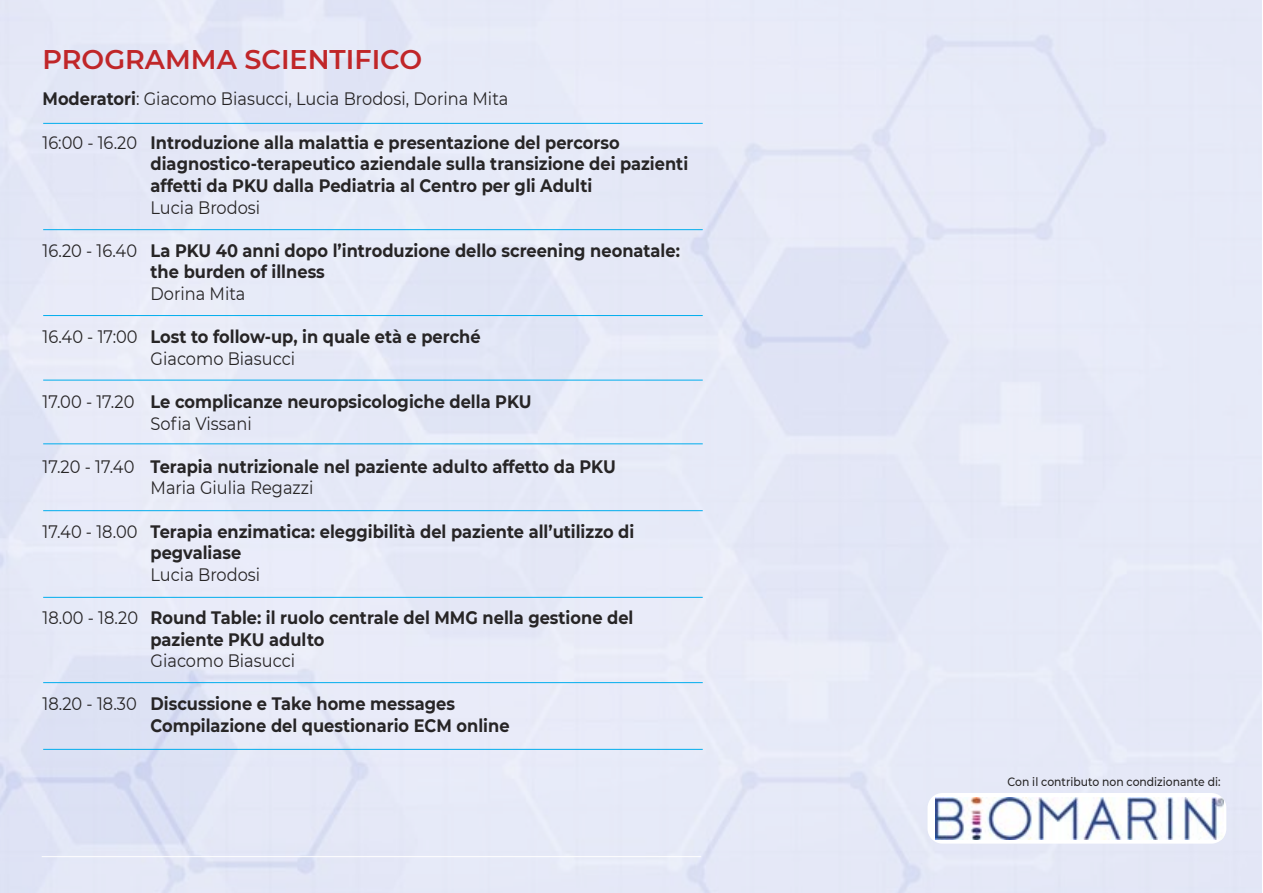
<style>
.page{position:relative;width:1263px;height:893px;background:#fff}
.page>*{position:absolute;margin:0;border:0;box-sizing:border-box;transform-origin:0 0}
.t1{font:600 27px "Montserrat";color:#c02629}
.t2{font:700 18px/21.6px "Montserrat";color:#272526;scale:.9 1}
.t3{font:18px "Montserrat";color:#272526;scale:.9 1}
.t4{font:500 12px "Montserrat";color:#272526;scale:.9 1}
.s1{font-weight:700}
.s2{font-weight:400}
</style>
<div class="page">
<hr style="left:43px;top:123px;width:660px;height:1px;background:#00aded">
<hr style="left:43px;top:229px;width:660px;height:1px;background:#00aded">
<hr style="left:43px;top:315px;width:660px;height:1px;background:#00aded">
<hr style="left:43px;top:380px;width:660px;height:1px;background:#00aded">
<hr style="left:43px;top:443px;width:660px;height:1px;background:#00aded">
<hr style="left:43px;top:510px;width:660px;height:1px;background:#00aded">
<hr style="left:43px;top:597px;width:660px;height:1px;background:#00aded">
<hr style="left:43px;top:682px;width:660px;height:1px;background:#00aded">
<hr style="left:43px;top:749px;width:660px;height:1px;background:#00aded">
<img style="left:935px;top:797px;width:288px;height:42px">
<p class="t1" style="left:43px;top:43px;width:381px">PROGRAMMA SCIENTIFICO</p>
<p class="t3" style="left:43px;top:88px;width:519px"><span class="s1">Moderatori</span>: Giacomo Biasucci, Lucia Brodosi, Dorina Mita</p>
<p class="t2" style="left:43px;top:131px;width:643px"><span class="s2">16:00 - 16.20</span> Introduzione alla malattia e presentazione del percorso</p>
<p class="t2" style="left:151px;top:153px;width:599px">diagnostico-terapeutico aziendale sulla transizione dei pazienti affetti da PKU dalla Pediatria al Centro per gli Adulti</p>
<p class="t3" style="left:151px;top:196px;width:123px">Lucia Brodosi</p>
<p class="t2" style="left:151px;top:239px;width:590px;text-indent:-108px"><span class="s2">16.20 - 16.40</span> La PKU 40 anni dopo l’introduzione dello screening neonatale: the burden of illness</p>
<p class="t3" style="left:151px;top:282px;width:107px">Dorina Mita</p>
<p class="t2" style="left:43px;top:326px;width:488px"><span class="s2">16.40 - 17:00</span> Lost to follow-up, in quale età e perché</p>
<p class="t3" style="left:151px;top:347px;width:162px">Giacomo Biasucci</p>
<p class="t2" style="left:43px;top:391px;width:545px"><span class="s2">17.00 - 17.20</span> Le complicanze neuropsicologiche della PKU</p>
<p class="t3" style="left:151px;top:412px;width:114px">Sofia Vissani</p>
<p class="t2" style="left:43px;top:455px;width:638px"><span class="s2">17.20 - 17.40</span> Terapia nutrizionale nel paziente adulto affetto da PKU</p>
<p class="t3" style="left:151px;top:477px;width:183px">Maria Giulia Regazzi</p>
<p class="t2" style="left:43px;top:520px;width:659px"><span class="s2">17.40 - 18.00</span> Terapia enzimatica: eleggibilità del paziente all’utilizzo di</p>
<p class="t2" style="left:151px;top:542px;width:102px">pegvaliase</p>
<p class="t3" style="left:151px;top:563px;width:123px">Lucia Brodosi</p>
<p class="t2" style="left:43px;top:607px;width:658px"><span class="s2">18.00 - 18.20</span> Round Table: il ruolo centrale del MMG nella gestione del</p>
<p class="t2" style="left:151px;top:628px;width:195px">paziente PKU adulto</p>
<p class="t3" style="left:151px;top:650px;width:162px">Giacomo Biasucci</p>
<p class="t2" style="left:43px;top:693px;width:460px"><span class="s2">18.20 - 18.30</span> Discussione e Take home messages</p>
<p class="t2" style="left:151px;top:715px;width:400px">Compilazione del questionario ECM online</p>
<p class="t4" style="left:1007px;top:774px;width:238px">Con il contributo non condizionante di:</p>
</div>
